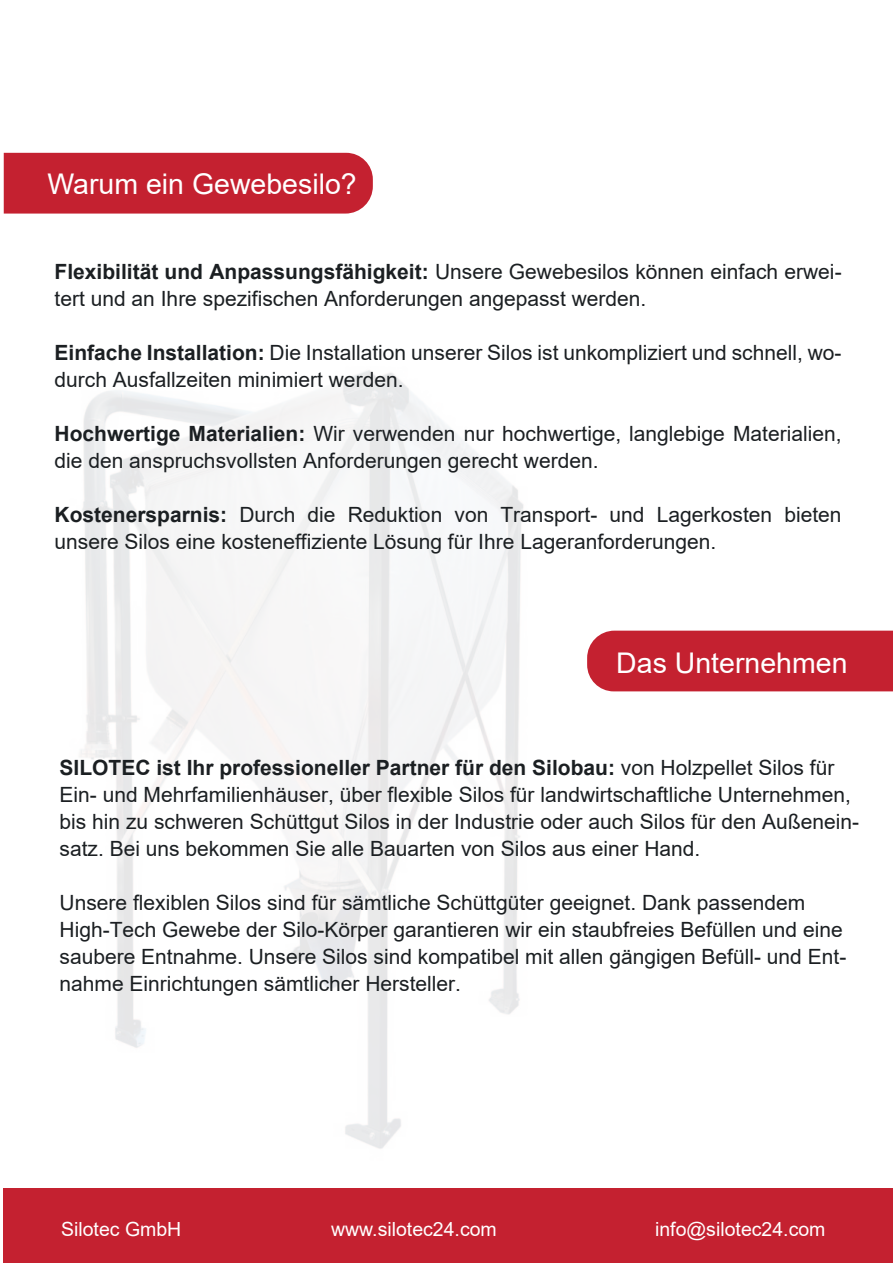
<style>
.page{position:relative;width:893px;height:1263px;background:#fff}
.page>*{position:absolute;margin:0;border:0;box-sizing:border-box;transform-origin:0 0}
.t1{font:28.5px "Arial";color:#fff}
.t2{font:21px/27px "Arial";color:#1b1f22}
.t3{font:19.5px "Arial";color:#fff}
.s1{font-weight:700}
</style>
<div class="page">
<img style="left:80px;top:370px;width:443px;height:779px">
<div style="left:4px;top:1189px;width:889px;height:74px;background:#c42130"></div>
<div style="left:587px;top:631px;width:306px;height:60px;background:#c42130"></div>
<div style="left:4px;top:153px;width:369px;height:61px;background:#c42130"></div>
<h1 class="t1" style="left:47px;top:173px;width:311px">Warum ein Gewebesilo?</h1>
<p class="t2" style="left:55px;top:260px;width:789px"><span class="s1">Flexibilit‰t und Anpassungsf‰higkeit:</span> Unsere Gewebesilos kˆnnen einfach erwei&shy;tert und an Ihre spezifischen Anforderungen angepasst werden.</p>
<p class="t2" style="left:55px;top:341px;width:788px"><span class="s1">Einfache Installation:</span> Die Installation unserer Silos ist unkompliziert und schnell, wo&shy;durch Ausfallzeiten minimiert werden.</p>
<p class="t2" style="left:55px;top:422px;width:788px"><span class="s1">Hochwertige Materialien:</span> Wir verwenden nur hochwertige, langlebige Materialien, die den anspruchsvollsten Anforderungen gerecht werden.</p>
<p class="t2" style="left:55px;top:503px;width:788px"><span class="s1">Kostenersparnis:</span> Durch die Reduktion von Transport- und Lagerkosten bieten unsere Silos eine kosteneffiziente Lˆsung f¸r Ihre Lageranforderungen.</p>
<h1 class="t1" style="left:616px;top:652px;width:233px">Das Unternehmen</h1>
<p class="t2" style="left:60px;top:756px;width:801px"><span class="s1">SILOTEC ist Ihr professioneller Partner f¸r den Silobau:</span> von Holzpellet Silos f¸r Ein- und Mehrfamilienh‰user, ¸ber flexible Silos f¸r landwirtschaftliche Unternehmen, bis hin zu schweren Sch¸ttgut Silos in der Industrie oder auch Silos f¸r den Auflenein&shy;satz. Bei uns bekommen Sie alle Bauarten von Silos aus einer Hand.</p>
<p class="t2" style="left:60px;top:891px;width:788px">Unsere flexiblen Silos sind f¸r s‰mtliche Sch¸ttg¸ter geeignet. Dank passendem High-Tech Gewebe der Silo-Kˆrper garantieren wir ein staubfreies Bef¸llen und eine saubere Entnahme. Unsere Silos sind kompatibel mit allen g‰ngigen Bef¸ll- und Ent&shy;nahme Einrichtungen s‰mtlicher Hersteller.</p>
<p class="t3" style="left:61px;top:1221px;width:122px">Silotec GmbH</p>
<p class="t3" style="left:331px;top:1221px;width:167px">www.silotec24.com</p>
<p class="t3" style="left:655px;top:1221px;width:172px">info@silotec24.com</p>
</div>
